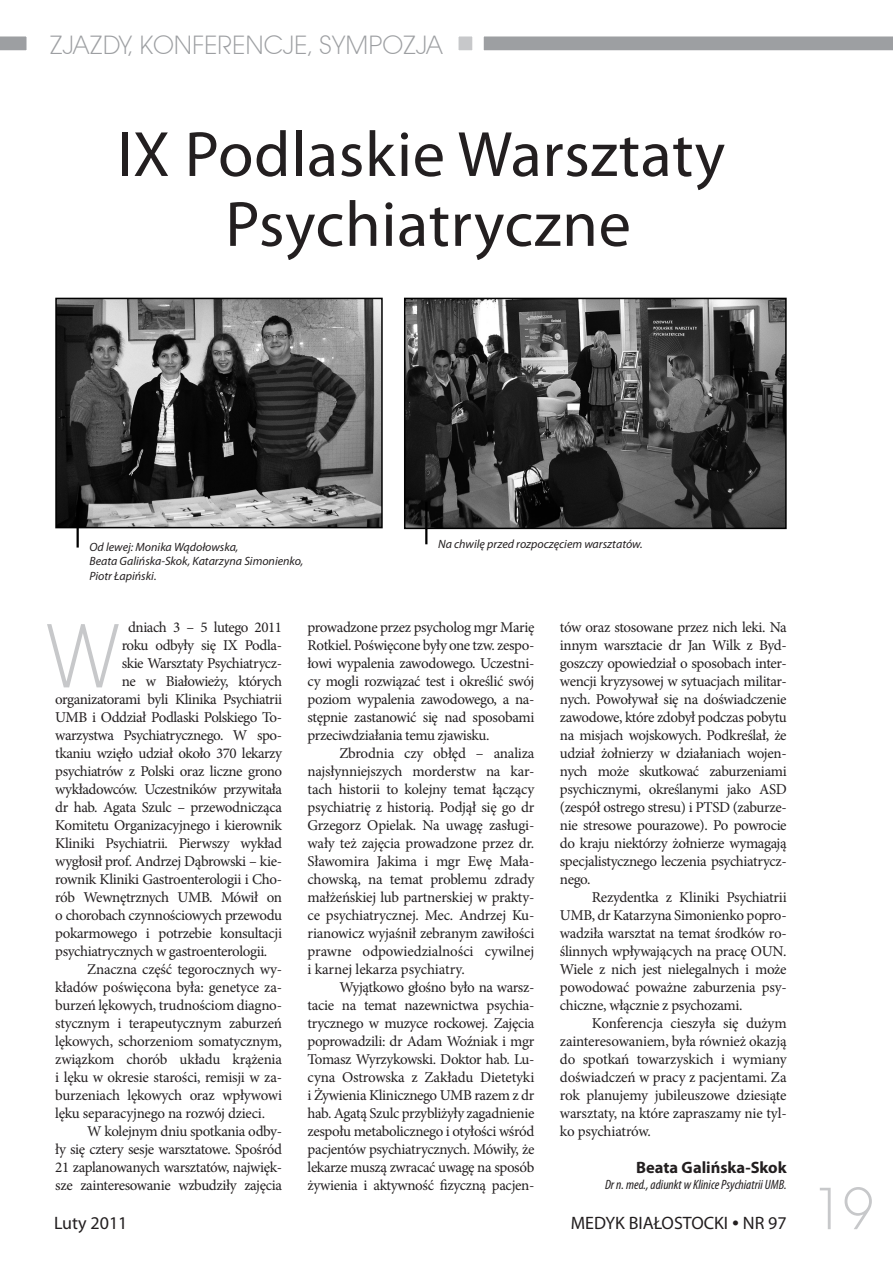
<style>
.page{position:relative;width:893px;height:1263px;background:#fff}
.page>*{position:absolute;margin:0;border:0;box-sizing:border-box;transform-origin:0 0}
.TXT_1_LITERA{font:82.5px "EFN Straight New";color:#c7c8ca;scale:.95 1}
.TXT_TYTUŁ{font:64.5px "Myriad Pro";letter-spacing:.01em;color:#231f20}
.t1{font:54px "EFN Straight New";color:#c7c8ca}
.TXT_Nag__GÓRA{font:24px "EFN Straight New";color:#9d9fa2}
.t2{font:18px "Myriad Pro";color:#231f20}
.TXT_AUTOR{font:700 16.5px "Myriad Pro";color:#231f20}
.TXT_POD_Z_AKAP{font:15px/18px "Minion Pro";letter-spacing:-.02em;color:#231f20;text-align:justify}
.TXT_PODSTAWOWY{font:15px "Minion Pro";letter-spacing:-.03em;color:#231f20}
.TXT_TYTUŁ_AUTORA{font:italic condensed 13.5px "Myriad Pro";color:#231f20}
.TXT_PODPISY{font:italic 12px "Myriad Pro";color:#231f20}
.s1{font-family:"Adobe Garamond Pro"}
</style>
<div class="page">
<img style="left:58px;top:301px;width:322px;height:224px">
<div style="left:55px;top:298px;width:328px;height:230px;border:2px solid #000"></div>
<img style="left:407px;top:301px;width:377px;height:225px">
<div style="left:404px;top:298px;width:383px;height:231px;border:2px solid #000"></div>
<div style="left:451px;top:29px;width:29px;height:29px;background:#c7c8ca;border:8px solid #fff"></div>
<svg style="left:476px;top:29px;width:417px;height:29px"></svg>
<hr style="left:77px;top:505px;width:2px;height:42px;background:#000">
<hr style="left:425px;top:502px;width:2px;height:42px;background:#000">
<svg style="left:0;top:36px;width:27px;height:15px"></svg>
<p class="TXT_Nag__GÓRA" style="left:50px;top:30px;width:395px">ZJAZDY, KONFERENCJE, SYMPOZJA</p>
<p class="TXT_TYTUŁ" style="left:117px;top:115px;width:610px">IX Podlaskie Warsztaty</p>
<p class="TXT_TYTUŁ" style="left:225px;top:184px;width:407px">Psychiatryczne</p>
<p class="TXT_PODPISY" style="left:89px;top:540px;width:151px">Od lewej: Monika Wądołowska,</p>
<p class="TXT_PODPISY" style="left:89px;top:554px;width:216px">Beata Galińska-Skok, Katarzyna Simonienko,</p>
<p class="TXT_PODPISY" style="left:89px;top:568px;width:69px">Piotr Łapiński.</p>
<p class="TXT_PODPISY" style="left:438px;top:536px;width:206px">Na chwilę przed rozpoczęciem warsztatów.</p>
<p class="TXT_PODSTAWOWY" style="left:128px;top:617px;width:155px">dniach 3 – 5 lutego 2011</p>
<p class="TXT_PODSTAWOWY" style="left:122px;top:635px;width:162px">roku odbyły się IX Podla-</p>
<p class="TXT_PODSTAWOWY" style="left:122px;top:653px;width:162px">skie Warsztaty Psychiatrycz-</p>
<p class="TXT_PODSTAWOWY" style="left:122px;top:671px;width:162px">ne w Białowieży, których</p>
<p class="TXT_PODSTAWOWY" style="left:55px;top:689px;width:228px">organizatorami byli Klinika Psychiatrii</p>
<p class="TXT_PODSTAWOWY" style="left:55px;top:707px;width:228px">UMB i Oddział Podlaski Polskiego To-</p>
<p class="TXT_PODSTAWOWY" style="left:55px;top:725px;width:228px">warzystwa Psychiatrycznego. W spo-</p>
<p class="TXT_PODSTAWOWY" style="left:55px;top:743px;width:228px">tkaniu wzięło udział około 370 lekarzy</p>
<p class="TXT_PODSTAWOWY" style="left:55px;top:761px;width:228px">psychiatrów z Polski oraz liczne grono</p>
<p class="TXT_PODSTAWOWY" style="left:55px;top:779px;width:228px">wykładowców. Uczestników przywitała</p>
<p class="TXT_PODSTAWOWY" style="left:55px;top:797px;width:228px">dr hab. Agata Szulc – przewodnicząca</p>
<p class="TXT_PODSTAWOWY" style="left:55px;top:815px;width:228px">Komitetu Organizacyjnego i kierownik</p>
<p class="TXT_PODSTAWOWY" style="left:55px;top:833px;width:228px">Kliniki Psychiatrii. Pierwszy wykład</p>
<p class="TXT_PODSTAWOWY" style="left:55px;top:851px;width:228px">wygłosił prof. Andrzej Dąbrowski – kie-</p>
<p class="TXT_PODSTAWOWY" style="left:55px;top:869px;width:228px">rownik Kliniki Gastroenterologii i Cho-</p>
<p class="TXT_PODSTAWOWY" style="left:55px;top:887px;width:228px">rób Wewnętrznych UMB. Mówił on</p>
<p class="TXT_PODSTAWOWY" style="left:55px;top:905px;width:228px">o chorobach czynnościowych przewodu</p>
<p class="TXT_PODSTAWOWY" style="left:55px;top:923px;width:228px">pokarmowego i potrzebie konsultacji</p>
<p class="TXT_PODSTAWOWY" style="left:55px;top:941px;width:214px">psychiatrycznych w gastroenterologii.</p>
<p class="TXT_POD_Z_AKAP" style="left:55px;top:960px;width:228px;text-indent:32px">Znaczna część tegorocznych wy&shy;kładów poświęcona była: genetyce za&shy;burzeń lękowych, trudnościom diagno&shy;stycznym i terapeutycznym zaburzeń lękowych, schorzeniom somatycznym, związkom chorób układu krążenia i lęku w okresie starości, remisji w za&shy;burzeniach lękowych oraz wpływowi lęku separacyjnego na rozwój dzieci.</p>
<p class="TXT_POD_Z_AKAP" style="left:55px;top:1122px;width:228px;text-indent:32px">W kolejnym dniu spotkania odby&shy;ły się cztery sesje warsztatowe. Spośród 21 zaplanowanych warsztatów, najwięk&shy;sze zainteresowanie wzbudziły zajęcia</p>
<p class="TXT_1_LITERA" style="left:46px;top:606px;width:80px">W</p>
<p class="TXT_POD_Z_AKAP" style="left:308px;top:618px;width:228px">prowadzone przez psycholog mgr Marię Rotkiel. Poświęcone były one tzw. zespo&shy;łowi wypalenia zawodowego. Uczestni&shy;cy mogli rozwiązać test i określić swój poziom wypalenia zawodowego, a na&shy;stępnie zastanowić się nad sposobami przeciwdziałania temu zjawisku.</p>
<p class="TXT_POD_Z_AKAP" style="left:308px;top:744px;width:228px;text-indent:32px">Zbrodnia czy obłęd – analiza najsłynniejszych morderstw na kar&shy;tach historii to kolejny temat łączący psychiatrię z historią. Podjął się go dr Grzegorz Opielak. Na uwagę zasługi&shy;wały też zajęcia prowadzone przez dr.<br>Sławomira Jakima i mgr Ewę Mała&shy;chowską, na temat problemu zdrady małżeńskiej lub partnerskiej w prakty&shy;ce psychiatrycznej. Mec. Andrzej Ku&shy;rianowicz wyjaśnił zebranym zawiłości prawne odpowiedzialności cywilnej i karnej lekarza psychiatry.</p>
<p class="TXT_POD_Z_AKAP" style="left:308px;top:978px;width:228px;text-indent:32px">Wyjątkowo głośno było na warsz&shy;tacie na temat nazewnictwa psychia&shy;trycznego w muzyce rockowej. Zajęcia poprowadzili: dr Adam Woźniak i mgr Tomasz Wyrzykowski. Doktor hab. Lu&shy;cyna Ostrowska z Zakładu Dietetyki i Żywienia Klinicznego UMB razem z dr hab. Agatą Szulc przybliżyły zagadnienie zespołu metabolicznego i otyłości wśród pacjentów psychiatrycznych. Mówiły, że lekarze muszą zwracać uwagę na sposób żywienia i aktywność fizyczną pacjen-</p>
<p class="TXT_POD_Z_AKAP" style="left:560px;top:618px;width:228px">tów oraz stosowane przez nich leki. Na innym warsztacie dr Jan Wilk z Byd&shy;goszczy opowiedział o sposobach inter&shy;wencji kryzysowej w sytuacjach militar&shy;nych. Powoływał się na doświadczenie zawodowe, które zdobył podczas pobytu na misjach wojskowych. Podkreślał, że udział żołnierzy w działaniach wojen&shy;nych może skutkować zaburzeniami psychicznymi, określanymi jako ASD (zespół ostrego stresu) i PTSD (zaburze&shy;nie stresowe pourazowe). Po powrocie do kraju niektórzy żołnierze wymagają specjalistycznego leczenia psychiatrycz&shy;nego.</p>
<p class="TXT_POD_Z_AKAP" style="left:560px;top:888px;width:228px;text-indent:32px">Rezydentka z Kliniki Psychiatrii UMB, dr Katarzyna Simonienko popro&shy;wadziła warsztat na temat środków ro&shy;ślinnych wpływających na pracę OUN.<br>Wiele z nich jest nielegalnych i może powodować poważne zaburzenia psy&shy;chiczne, włącznie z psychozami.</p>
<p class="TXT_POD_Z_AKAP" style="left:560px;top:1014px;width:228px;text-indent:32px">Konferencja cieszyła się dużym zainteresowaniem, była również okazją do spotkań towarzyskich i wymiany doświadczeń w pracy z pacjentami. Za rok planujemy jubileuszowe dziesiąte warsztaty, na które zapraszamy nie tyl&shy;ko psychiatrów.</p>
<p class="TXT_AUTOR" style="left:636px;top:1157px;width:152px">Beata Galińska-Skok</p>
<p class="TXT_TYTUŁ_AUTORA" style="left:605px;top:1176px;width:183px">Dr n. med., adiunkt w Klinice Psychiatrii UMB.</p>
<p class="t2" style="left:54px;top:1212px;width:75px">Luty 2011</p>
<p class="t2" style="left:571px;top:1212px;width:217px">MEDYK BIAŁOSTOCKI <span class="s1">•</span> NR 97</p>
<h3 class="t1" style="left:813px;top:1176px;width:62px">19</h3>
</div>
